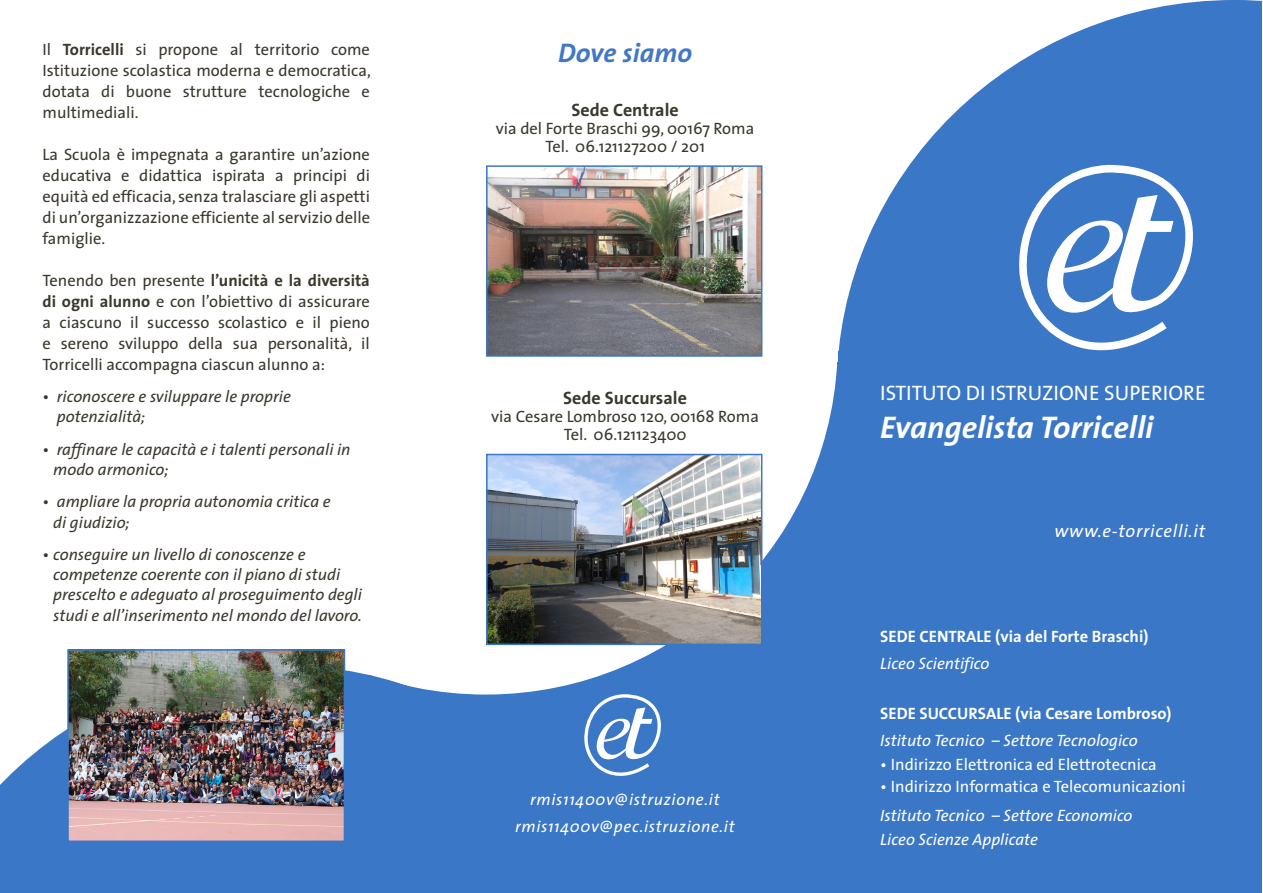
<style>
.page{position:relative;width:1263px;height:893px;background:#fff}
.page>*{position:absolute;margin:0;border:0;box-sizing:border-box;transform-origin:0 0}
.t1{font:italic 700 31.5px "The Sans";color:#fff}
.t2{font:italic 700 27px "The Sans";color:#4277c6}
.t3{font:21px "The Sans";color:#fff}
.t4{font:700 18px "The Sans";color:#3a372c}
.t5{font:italic 18px "The Sans";letter-spacing:.04em;color:#fff}
.t6{font:16.5px/21px "The Sans";color:#3a372c;text-align:justify}
.t7{font:italic 16.5px/20.2px "The Sans";color:#3a372c}
.t8{font:italic 16.5px/24px "The Sans";color:#fff}
.t9{font:16.5px "The Sans";color:#fff}
.t10{font:700 16.5px "The Sans";color:#fff}
.t11{font:italic 16.5px/27px "The Sans";letter-spacing:.04em;color:#fff;text-align:center}
.s1{font-weight:700}
.s2{font-style:normal}
</style>
<div class="page">
<div style="left:0;top:0;width:838px;height:893px;background:#3a77c6"></div>
<svg style="left:370px;top:351px;width:467px;height:314px;fill:#fff"></svg>
<svg style="left:837px;top:0;width:425px;height:362px;fill:#3a77c6"></svg>
<div style="left:838px;top:351px;width:425px;height:542px;background:#3a77c6"></div>
<div style="left:412px;top:0;width:426px;height:361px;background:#fff"></div>
<svg style="left:1021px;top:164px;width:184px;height:187px"></svg>
<div style="left:0;top:0;width:412px;height:351px;background:#fff"></div>
<div style="left:0;top:322px;width:370px;height:571px;background:#fff"></div>
<svg style="left:0;top:665px;width:627px;height:228px"></svg>
<img style="left:489px;top:168px;width:270px;height:186px">
<div style="left:486px;top:165px;width:276px;height:192px;border:2px solid #3a77c6"></div>
<img style="left:489px;top:457px;width:270px;height:185px">
<div style="left:486px;top:454px;width:276px;height:191px;border:2px solid #3a77c6"></div>
<img style="left:70px;top:652px;width:272px;height:187px">
<div style="left:67px;top:649px;width:278px;height:193px;border:2px solid #3a77c6"></div>
<svg style="left:585px;top:694px;width:76px;height:85px"></svg>
<p class="t6" style="left:43px;top:38px;width:330px">Il <span class="s1">Torricelli</span> si propone al territorio come Istituzione scolastica moderna e democratica, dotata di buone strutture tecnologiche e multimediali.</p>
<p class="t6" style="left:43px;top:143px;width:329px">La Scuola è impegnata a garantire un’azione educativa e didattica ispirata a principi di equità ed efficacia, senza tralasciare gli aspetti di un’organizzazione efficiente al servizio delle famiglie.</p>
<p class="t6" style="left:43px;top:269px;width:329px">Tenendo ben presente <span class="s1">l’unicità e la diversità di ogni alunno</span> e con l’obiettivo di assicurare a ciascuno il successo scolastico e il pieno e sereno sviluppo della sua personalità, il Torricelli accompagna ciascun alunno a:</p>
<p class="t7" style="left:57px;top:386px;width:235px;text-indent:-14px"><span class="s2">•</span> riconoscere e sviluppare le proprie potenzialità;</p>
<p class="t7" style="left:53px;top:439px;width:299px;text-indent:-11px"><span class="s2">•</span> raffinare le capacità e i talenti personali in modo armonico;</p>
<p class="t7" style="left:53px;top:491px;width:279px;text-indent:-11px"><span class="s2">•</span> ampliare la propria autonomia critica e di giudizio;</p>
<p class="t7" style="left:53px;top:544px;width:310px;text-indent:-11px"><span class="s2">•</span> conseguire un livello di conoscenze e competenze coerente con il piano di studi prescelto e adeguato al proseguimento degli studi e all’inserimento nel mondo del lavoro.</p>
<h2 class="t2" style="left:558px;top:31px;width:135px">Dove siamo</h2>
<p class="t4" style="left:571px;top:95px;width:109px">Sede Centrale</p>
<p class="t6" style="left:496px;top:119px;width:260px;line-height:18px;text-align:center">via del Forte Braschi 99, 00167 Roma<br>Tel. 06.121127200 / 201</p>
<p class="t4" style="left:563px;top:383px;width:125px">Sede Succursale</p>
<p class="t6" style="left:491px;top:407px;width:269px;line-height:18px;text-align:center">via Cesare Lombroso 120, 00168 Roma<br>Tel. 06.121123400</p>
<p class="t11" style="left:515px;top:785px;width:221px">rmis11400v@istruzione.it rmis11400v@pec.istruzione.it</p>
<p class="t3" style="left:880px;top:375px;width:327px">ISTITUTO DI ISTRUZIONE SUPERIORE</p>
<h1 class="t1" style="left:880px;top:401px;width:275px">Evangelista Torricelli</h1>
<p class="t5" style="left:1054px;top:515px;width:152px">www.e-torricelli.it</p>
<p class="t10" style="left:880px;top:623px;width:270px">SEDE CENTRALE (via del Forte Braschi)</p>
<p class="t8" style="left:880px;top:651px;width:111px">Liceo Scientifico</p>
<p class="t10" style="left:880px;top:699px;width:293px">SEDE SUCCURSALE (via Cesare Lombroso)</p>
<p class="t8" style="left:880px;top:727px;width:259px">Istituto Tecnico – Settore Tecnologico</p>
<p class="t9" style="left:880px;top:750px;width:278px">• Indirizzo Elettronica ed Elettrotecnica</p>
<p class="t9" style="left:880px;top:773px;width:307px">• Indirizzo Informatica e Telecomunicazioni</p>
<p class="t8" style="left:880px;top:802px;width:254px">Istituto Tecnico – Settore Economico<br>Liceo Scienze Applicate</p>
</div>
